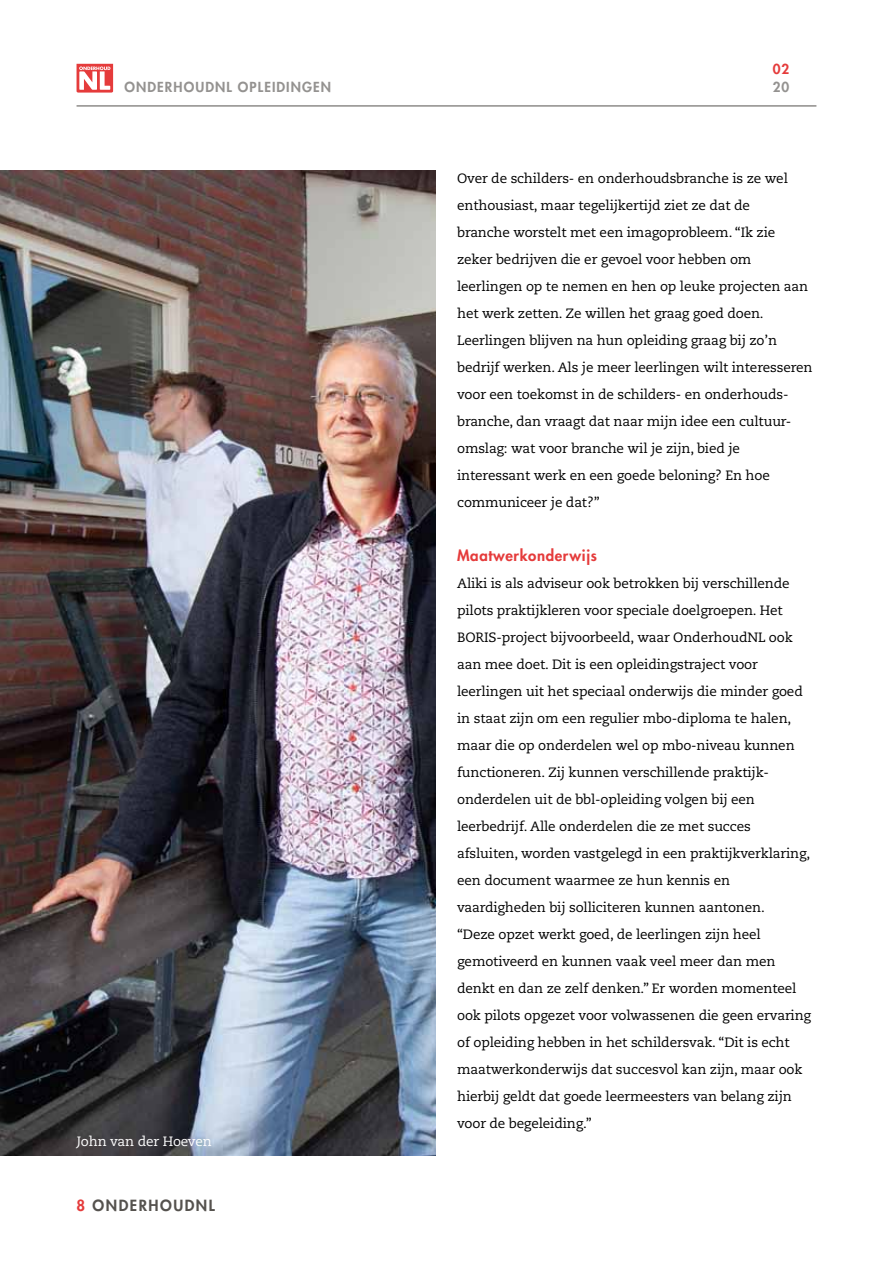
<style>
.page{position:relative;width:893px;height:1263px;background:#fff}
.page>*{position:absolute;margin:0;border:0;box-sizing:border-box;transform-origin:0 0}
.t1{font:800 15px "Futura";letter-spacing:.04em;color:#e53b3b}
.t2{font:800 15px "Futura";letter-spacing:.1em;color:#55524e}
.t3{font:13.5px/27px "Caecilia LT Std";letter-spacing:-.01em;color:#000}
.t4{font:800 13.5px "Futura";letter-spacing:.08em;color:#949290}
.t5{font:13.5px "Caecilia LT Std";letter-spacing:-.01em;color:#fff}
.t6{font:800 13.5px "Futura";color:#e53b3b}
.s1{color:#e53b3b}
</style>
<div class="page">
<img style="left:0;top:170px;width:436px;height:985px">
<svg style="left:77px;top:64px;width:36px;height:29px"></svg>
<hr style="left:77px;top:106px;width:739px;height:1px;background:#55524e">
<p class="t6" style="left:773px;top:61px;width:18px">02</p>
<p class="t4" style="left:124px;top:79px;width:208px">ONDERHOUDNL OPLEIDINGEN</p>
<p class="t4" style="left:773px;top:79px;width:18px">20</p>
<p class="t5" style="left:77px;top:1133px;width:136px">John van der Hoeven</p>
<p class="t2" style="left:77px;top:1196px;width:140px"><span class="s1">8</span> ONDERHOUDNL</p>
<p class="t3" style="left:457px;top:165px;width:357px">Over de schilders- en onderhoudsbranche is ze wel enthousiast, maar tegelijkertijd ziet ze dat de<br>branche worstelt met een imagoprobleem. “Ik zie zeker bedrijven die er gevoel voor hebben om leerlingen op te nemen en hen op leuke projecten aan het werk zetten. Ze willen het graag goed doen.<br>Leerlingen blijven na hun opleiding graag bij zo’n bedrijf werken. Als je meer leerlingen wilt interesseren voor een toekomst in de schilders- en onderhouds&shy;branche, dan vraagt dat naar mijn idee een cultuur&shy;omslag: wat voor branche wil je zijn, bied je interessant werk en een goede beloning? En hoe communiceer je dat?”</p>
<p class="t1" style="left:457px;top:546px;width:141px">Maatwerkonderwijs</p>
<p class="t3" style="left:457px;top:570px;width:355px">Aliki is als adviseur ook betrokken bij verschillende pilots praktijkleren voor speciale doelgroepen. Het BORIS-project bijvoorbeeld, waar OnderhoudNL ook aan mee doet. Dit is een opleidingstraject voor leerlingen uit het speciaal onderwijs die minder goed in staat zijn om een regulier mbo-diploma te halen, maar die op onderdelen wel op mbo-niveau kunnen functioneren. Zij kunnen verschillende praktijk&shy;onderdelen uit de bbl-opleiding volgen bij een leerbedrijf. Alle onderdelen die ze met succes afsluiten, worden vastgelegd in een praktijkverklaring, een document waarmee ze hun kennis en vaardigheden bij solliciteren kunnen aantonen.<br>“Deze opzet werkt goed, de leerlingen zijn heel gemotiveerd en kunnen vaak veel meer dan men denkt en dan ze zelf denken.” Er worden momenteel ook pilots opgezet voor volwassenen die geen ervaring of opleiding hebben in het schildersvak. “Dit is echt maatwerkonderwijs dat succesvol kan zijn, maar ook hierbij geldt dat goede leermeesters van belang zijn voor de begeleiding.”</p>
</div>
